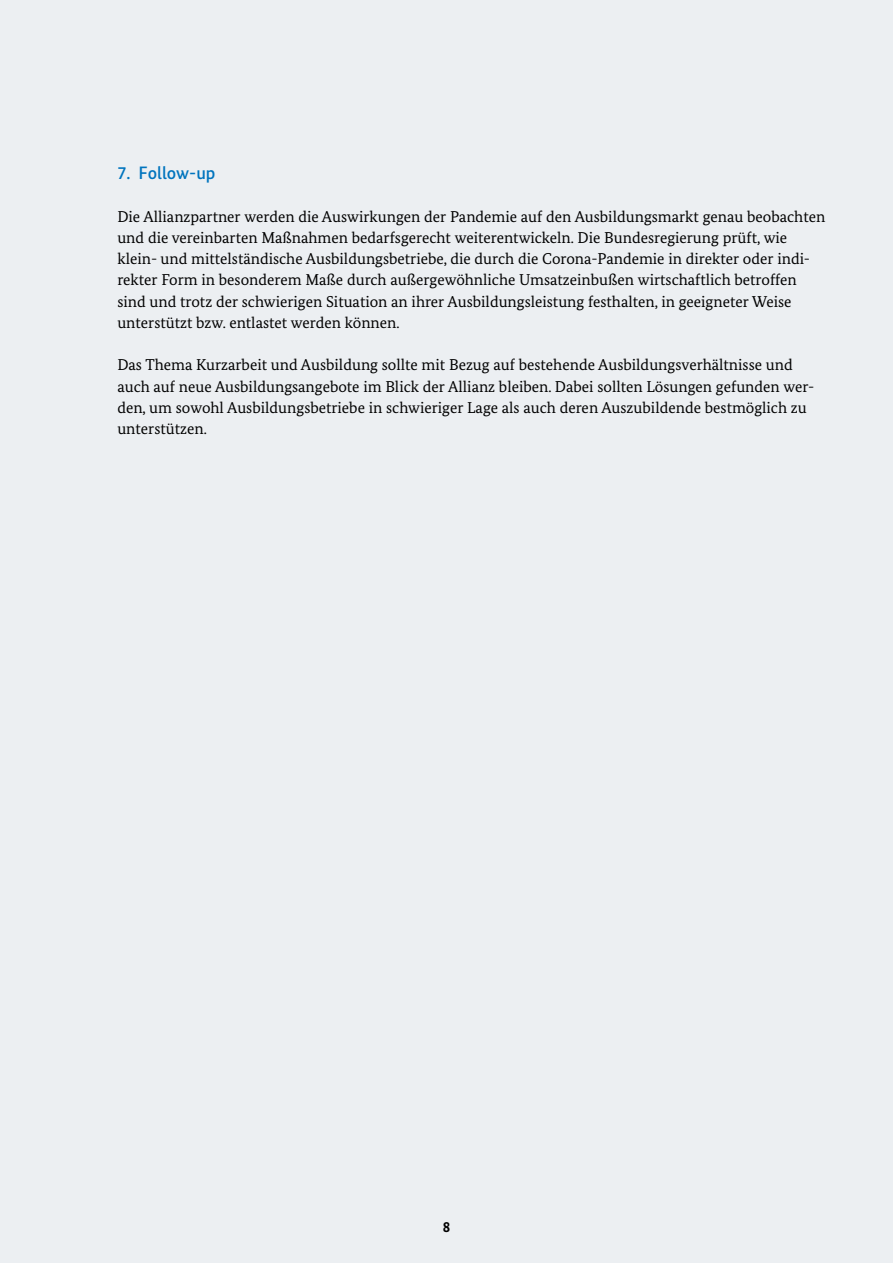
<style>
.page{position:relative;width:893px;height:1263px;background:#eceff2}
.page>*{position:absolute;margin:0;border:0;box-sizing:border-box;transform-origin:0 0}
.t1{font:500 18px "Bundes Sans";color:#0074be}
.t2{font:15.75px/21.3px "Bundes Serif";color:#000}
.t3{font:700 15px "Bundes Sans";color:#000}
</style>
<div class="page">
<p class="t1" style="left:117px;top:162px;width:100px">7. Follow-up</p>
<p class="t2" style="left:117px;top:205px;width:709px">Die Allianzpartner werden die Auswirkungen der Pandemie auf den Ausbildungsmarkt genau beobachten und die vereinbarten Maßnahmen bedarfsgerecht weiterentwickeln. Die Bundesregierung prüft, wie klein- und mittelständische Ausbildungsbetriebe, die durch die Corona-Pandemie in direkter oder indi&shy;rekter Form in besonderem Maße durch außergewöhnliche Umsatzeinbußen wirtschaftlich betroffen sind und trotz der schwierigen Situation an ihrer Ausbildungsleistung festhalten, in geeigneter Weise unterstützt bzw. entlastet werden können.</p>
<p class="t2" style="left:117px;top:354px;width:698px">Das Thema Kurzarbeit und Ausbildung sollte mit Bezug auf bestehende Ausbildungsverhältnisse und auch auf neue Ausbildungsangebote im Blick der Allianz bleiben. Dabei sollten Lösungen gefunden wer&shy;den, um sowohl Ausbildungsbetriebe in schwieriger Lage als auch deren Auszubildende bestmöglich zu unterstützen.</p>
<p class="t3" style="left:443px;top:1217px;width:9px">8</p>
</div>
